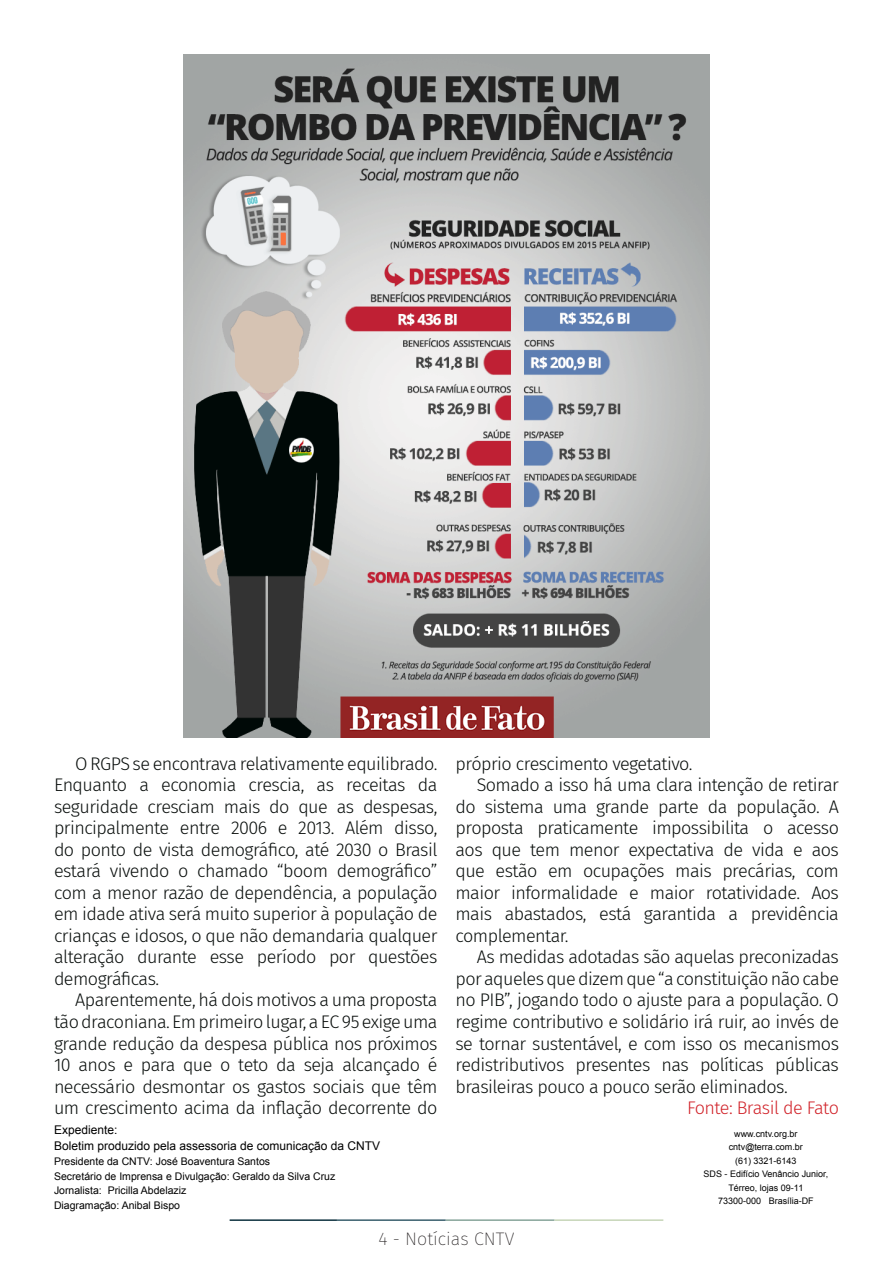
<style>
.page{position:relative;width:893px;height:1263px;background:#fff}
.page>*{position:absolute;margin:0;border:0;box-sizing:border-box;transform-origin:0 0}
.t1{font:300 18.15px/21.6px "Fira Sans";letter-spacing:-.03em;color:#080d0b;text-align:justify}
.t2{font:300 18.15px "Fira Sans";letter-spacing:-.03em;color:#d1232a}
.t3{font:200 18px "Fira Sans";color:#231f20}
.t4{font:12px "Arial";color:#000}
.t5{font:10.5px "Arial";color:#000}
.t6{font:9px/13.5px "Arial";color:#000;text-align:center}
</style>
<div class="page">
<hr style="left:230px;top:1219px;width:107px;height:2px;background:#0e323f">
<hr style="left:337px;top:1219px;width:109px;height:2px;background:#3a5f6d">
<hr style="left:446px;top:1219px;width:109px;height:2px;background:#87a59a">
<hr style="left:555px;top:1219px;width:108px;height:2px;background:#c6d5b7">
<img style="left:183px;top:54px;width:526px;height:684px">
<p class="t1" style="left:54px;top:752px;width:385px;text-indent:21px">O RGPS se encontrava relativamente equilibrado.<br>Enquanto a economia crescia, as receitas da seguridade cresciam mais do que as despesas, principalmente entre 2006 e 2013. Além disso, do ponto de vista demográfico, até 2030 o Brasil estará vivendo o chamado “boom demográfico” com a menor razão de dependência, a população em idade ativa será muito superior à população de crianças e idosos, o que não demandaria qualquer alteração durante esse período por questões demográficas.</p>
<p class="t1" style="left:54px;top:989px;width:385px;text-indent:21px">Aparentemente, há dois motivos a uma proposta tão draconiana. Em primeiro lugar, a EC 95 exige uma grande redução da despesa pública nos próximos 10 anos e para que o teto da seja alcançado é necessário desmontar os gastos sociais que têm um crescimento acima da inflação decorrente do</p>
<p class="t4" style="left:54px;top:1122px;width:65px">Expediente:</p>
<p class="t4" style="left:54px;top:1138px;width:328px">Boletim produzido pela assessoria de comunicação da CNTV</p>
<p class="t5" style="left:54px;top:1154px;width:218px">Presidente da CNTV: José Boaventura Santos</p>
<p class="t5" style="left:54px;top:1169px;width:283px">Secretário de Imprensa e Divulgação: Geraldo da Silva Cruz</p>
<p class="t5" style="left:54px;top:1184px;width:134px">Jornalista: Pricilla Abdelaziz</p>
<p class="t5" style="left:54px;top:1198px;width:128px">Diagramação: Anibal Bispo</p>
<p class="t1" style="left:455px;top:752px;width:238px">próprio crescimento vegetativo.</p>
<p class="t1" style="left:455px;top:774px;width:385px;text-indent:21px">Somado a isso há uma clara intenção de retirar do sistema uma grande parte da população. A proposta praticamente impossibilita o acesso aos que tem menor expectativa de vida e aos que estão em ocupações mais precárias, com maior informalidade e maior rotatividade. Aos mais abastados, está garantida a previdência complementar.</p>
<p class="t1" style="left:455px;top:946px;width:385px;text-indent:21px">As medidas adotadas são aquelas preconizadas por aqueles que dizem que “a constituição não cabe no PIB”, jogando todo o ajuste para a população. O regime contributivo e solidário irá ruir, ao invés de se tornar sustentável, e com isso os mecanismos redistributivos presentes nas políticas públicas brasileiras pouco a pouco serão eliminados.</p>
<p class="t2" style="left:687px;top:1095px;width:153px">Fonte: Brasil de Fato</p>
<p class="t6" style="left:734px;top:1127px;width:65px">www.cntv.org.br</p>
<p class="t6" style="left:729px;top:1140px;width:76px">cntv@terra.com.br</p>
<p class="t6" style="left:735px;top:1154px;width:63px">(61) 3321-6143</p>
<p class="t6" style="left:704px;top:1167px;width:126px">SDS - Edifício Venâncio Junior,<br>Térreo, lojas 09-11</p>
<p class="t6" style="left:718px;top:1194px;width:97px">73300-000 Brasília-DF</p>
<p class="t3" style="left:379px;top:1226px;width:137px">4 - Notícias CNTV</p>
</div>
